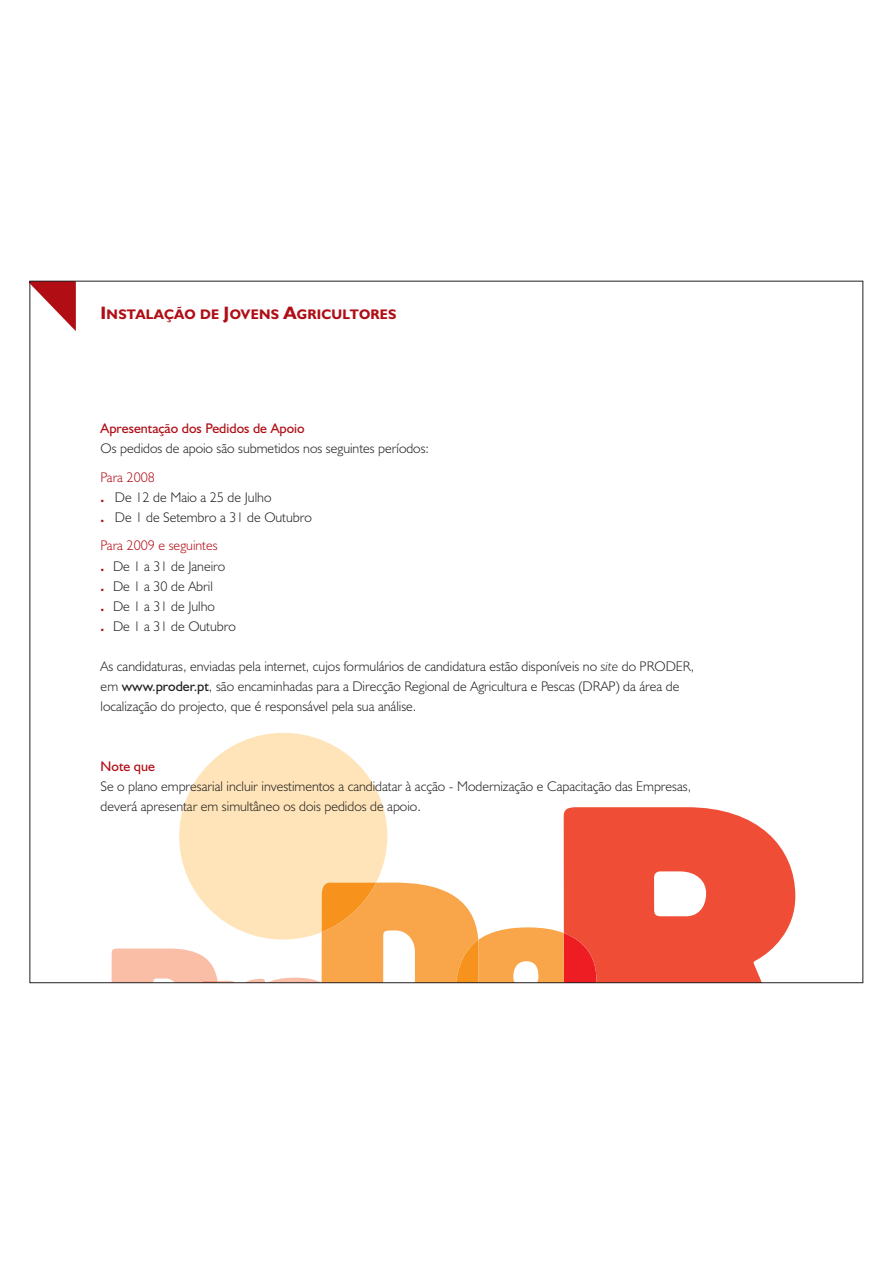
<style>
.page{position:relative;width:893px;height:1263px;background:#fff}
.page>*{position:absolute;margin:0;border:0;box-sizing:border-box;transform-origin:0 0}
.t1{font:300 14.1px/20.1px "Humanist 521 BT";color:#231f20}
.t2{font:14.1px "Humanist 521 BT";color:#b00d15}
.t3{font:700 13.95px "Humanist 521 BT";letter-spacing:.02em;color:#b00d15}
.s1{font-size:18px}
.s2{color:#b00d15}
.s3{font-weight:700;color:#b00d15}
.s4{font-style:italic}
.s5{font-weight:400}
</style>
<div class="page">
<svg style="left:111px;top:733px;width:684px;height:248px"></svg>
<svg style="left:32px;top:283px;width:44px;height:48px"></svg>
<p class="t3" style="left:100px;top:309px;width:297px"><span class="s1">I</span>NSTALAÇÃO DE <span class="s1">J</span>OVENS <span class="s1">A</span>GRICULTORES</p>
<p class="t2" style="left:101px;top:423px;width:205px">Apresentação dos Pedidos de Apoio</p>
<p class="t1" style="left:101px;top:440px;width:330px">Os pedidos de apoio são submetidos nos seguintes períodos:</p>
<p class="t1" style="left:101px;top:468px;width:213px"><span class="s2">Para 2008<br></span><span class="s3">.</span> De 12 de Maio a 25 de Julho<br><span class="s3">.</span> De 1 de Setembro a 31 de Outubro</p>
<p class="t1" style="left:101px;top:537px;width:137px"><span class="s2">Para 2009 e seguintes<br></span><span class="s3">.</span> De 1 a 31 de Janeiro<br><span class="s3">.</span> De 1 a 30 de Abril<br><span class="s3">.</span> De 1 a 31 de Julho<br><span class="s3">.</span> De 1 a 31 de Outubro</p>
<p class="t1" style="left:101px;top:657px;width:595px">As candidaturas, enviadas pela internet, cujos formulários de candidatura estão disponíveis no <span class="s4">site</span> do PRODER, em <span class="s5">www.proder.pt</span>, são encaminhadas para a Direcção Regional de Agricultura e Pescas (DRAP) da área de localização do projecto, que é responsável pela sua análise.</p>
<p class="t2" style="left:101px;top:761px;width:56px">Note que</p>
<p class="t1" style="left:101px;top:778px;width:592px">Se o plano empresarial incluir investimentos a candidatar à acção - Modernização e Capacitação das Empresas, deverá apresentar em simultâneo os dois pedidos de apoio.</p>
</div>
